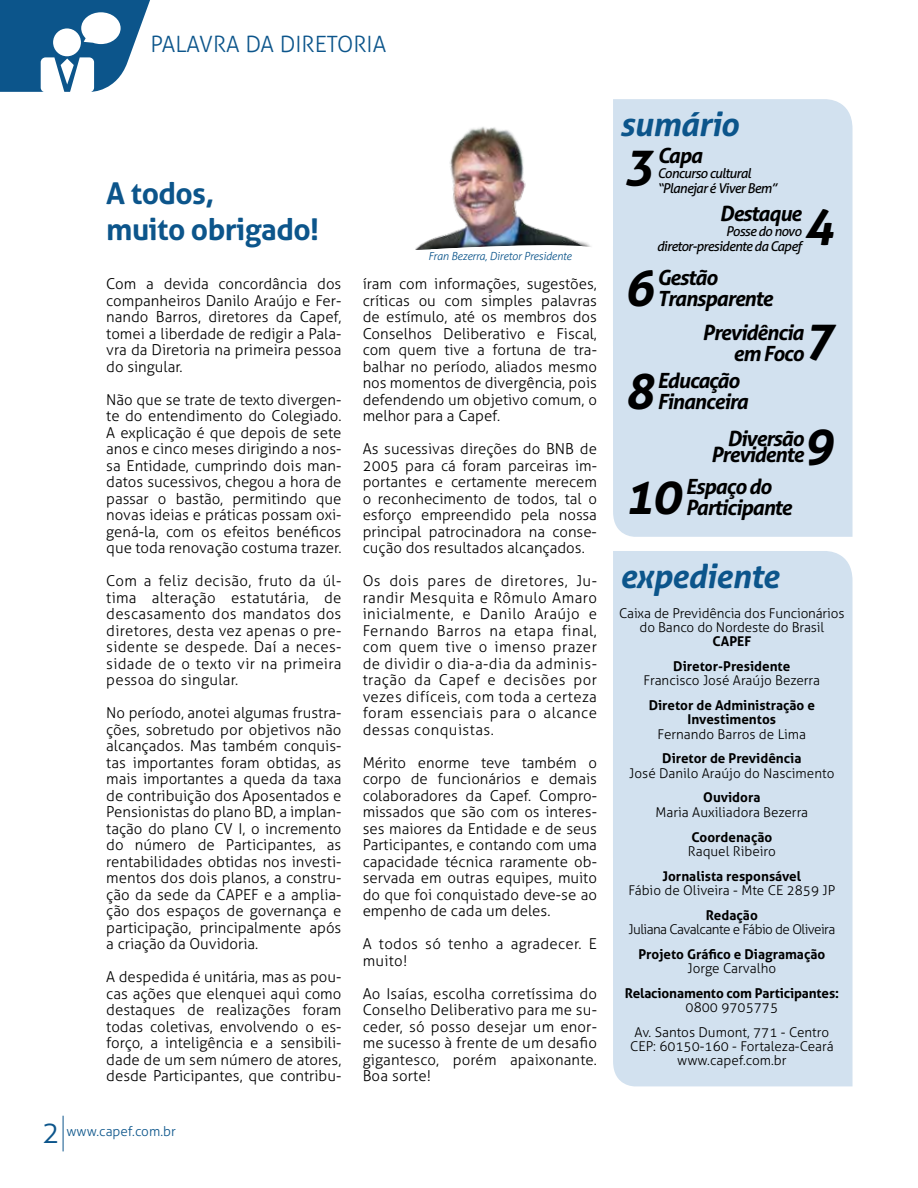
<style>
.page{position:relative;width:918px;height:1188px;background:#fff}
.page>*{position:absolute;margin:0;border:0;box-sizing:border-box;transform-origin:0 0}
.t1{font:italic 700 49.5px "Aller";color:#000}
.t2{font:italic 700 33px "Aller";letter-spacing:-.02em;color:#0c558b}
.t3{font:700 30px/36px "Aller";letter-spacing:-.02em;color:#0c558b}
.t4{font:300 30px "Aller";color:#0c558b}
.t5{font:300 22.5px "Aller";color:#0c558b}
.t6{font:italic 700 21px/21px "Aller";letter-spacing:-.05em;color:#000}
.t7{font:300 15px/16.5px "Aller";color:#000;text-align:justify}
.t8{font:300 15px/16.5px "Aller";letter-spacing:.02em;color:#000}
.t9{font:300 13.5px/14.2px "Aller";color:#000;text-align:center}
.t10{font:700 13.5px/24.8px "Aller";color:#000;text-align:center}
.t11{font:italic 13.5px/15px "Aller";letter-spacing:-.05em;color:#000;text-align:right}
.t12{font:300 13.5px "Aller";letter-spacing:-.04em;color:#000}
.t13{font:300 13.5px "Aller";color:#0c558b}
.t14{font:italic 300 11.1px "Aller";letter-spacing:-.02em;color:#0c558b}
</style>
<div class="page">
<hr style="left:63px;top:1116px;width:1px;height:35px;background:#0c558b">
<svg style="left:0;top:0;width:150px;height:92px"></svg>
<img style="left:432px;top:127px;width:140px;height:112px">
<svg style="left:415px;top:240px;width:176px;height:10px"></svg>
<div style="left:613px;top:99px;width:240px;height:438px;background:#d2e1ef"></div>
<div style="left:613px;top:551px;width:240px;height:536px;background:#d2e1ef"></div>
<h3 class="t5" style="left:150px;top:31px;width:237px">PALAVRA DA DIRETORIA</h3>
<h3 class="t3" style="left:106px;top:175px;width:214px">A todos,<br>muito obrigado!</h3>
<p class="t7" style="left:106px;top:276px;width:237px">Com a devida concordância dos companheiros Danilo Araújo e Fer&shy;nando Barros, diretores da Capef, tomei a liberdade de redigir a Pala&shy;vra da Diretoria na primeira pessoa do singular.</p>
<p class="t7" style="left:106px;top:391px;width:237px">Não que se trate de texto divergen&shy;te do entendimento do Colegiado.<br>A explicação é que depois de sete anos e cinco meses dirigindo a nos&shy;sa Entidade, cumprindo dois man&shy;datos sucessivos, chegou a hora de passar o bastão, permitindo que novas ideias e práticas possam oxi&shy;gená-la, com os efeitos benéficos que toda renovação costuma trazer.</p>
<p class="t7" style="left:106px;top:573px;width:237px">Com a feliz decisão, fruto da úl&shy;tima alteração estatutária, de descasamento dos mandatos dos diretores, desta vez apenas o pre&shy;sidente se despede. Daí a neces&shy;sidade de o texto vir na primeira pessoa do singular.</p>
<p class="t7" style="left:106px;top:705px;width:237px">No período, anotei algumas frustra&shy;ções, sobretudo por objetivos não alcançados. Mas também conquis&shy;tas importantes foram obtidas, as mais importantes a queda da taxa de contribuição dos Aposentados e Pensionistas do plano BD, a implan&shy;tação do plano CV I, o incremento do número de Participantes, as rentabilidades obtidas nos investi&shy;mentos dos dois planos, a constru&shy;ção da sede da CAPEF e a amplia&shy;ção dos espaços de governança e participação, principalmente após a criação da Ouvidoria.</p>
<p class="t7" style="left:106px;top:969px;width:237px">A despedida é unitária, mas as pou&shy;cas ações que elenquei aqui como destaques de realizações foram todas coletivas, envolvendo o es&shy;forço, a inteligência e a sensibili&shy;dade de um sem número de atores, desde Participantes, que contribu-</p>
<h3 class="t4" style="left:42px;top:1115px;width:19px">2</h3>
<p class="t13" style="left:66px;top:1123px;width:111px">www.capef.com.br</p>
<p class="t14" style="left:428px;top:249px;width:145px">Fran Bezerra, Diretor Presidente</p>
<p class="t7" style="left:363px;top:276px;width:236px">íram com informações, sugestões, críticas ou com simples palavras de estímulo, até os membros dos Conselhos Deliberativo e Fiscal, com quem tive a fortuna de tra&shy;balhar no período, aliados mesmo nos momentos de divergência, pois defendendo um objetivo comum, o melhor para a Capef.</p>
<p class="t7" style="left:363px;top:441px;width:236px">As sucessivas direções do BNB de 2005 para cá foram parceiras im&shy;portantes e certamente merecem o reconhecimento de todos, tal o esforço empreendido pela nossa principal patrocinadora na conse&shy;cução dos resultados alcançados.</p>
<p class="t7" style="left:363px;top:573px;width:236px">Os dois pares de diretores, Ju&shy;randir Mesquita e Rômulo Amaro inicialmente, e Danilo Araújo e Fernando Barros na etapa final, com quem tive o imenso prazer de dividir o dia-a-dia da adminis&shy;tração da Capef e decisões por vezes difíceis, com toda a certeza foram essenciais para o alcance dessas conquistas.</p>
<p class="t7" style="left:363px;top:754px;width:236px">Mérito enorme teve também o corpo de funcionários e demais colaboradores da Capef. Compro&shy;missados que são com os interes&shy;ses maiores da Entidade e de seus Participantes, e contando com uma capacidade técnica raramente ob&shy;servada em outras equipes, muito do que foi conquistado deve-se ao empenho de cada um deles.</p>
<p class="t8" style="left:363px;top:936px;width:236px">A todos só tenho a agradecer. E muito!</p>
<p class="t7" style="left:363px;top:985px;width:236px">Ao Isaías, escolha corretíssima do Conselho Deliberativo para me su&shy;ceder, só posso desejar um enor&shy;me sucesso à frente de um desafio gigantesco, porém apaixonante.<br>Boa sorte!</p>
<h2 class="t2" style="left:620px;top:103px;width:121px">sumário</h2>
<h3 class="t6" style="left:657px;top:145px;width:47px">Capa</h3>
<p class="t11" style="left:657px;top:166px;width:121px;text-align:left">Concurso cultural “Planejar é Viver Bem”</p>
<h1 class="t1" style="left:624px;top:134px;width:31px">3</h1>
<h3 class="t6" style="left:720px;top:203px;width:83px">Destaque</h3>
<p class="t11" style="left:657px;top:224px;width:146px">Posse do novo diretor-presidente da Capef</p>
<h1 class="t1" style="left:804px;top:194px;width:31px">4</h1>
<h1 class="t1" style="left:624px;top:257px;width:31px">6</h1>
<h3 class="t6" style="left:657px;top:266px;width:117px">Gestão<br>Transparente</h3>
<h3 class="t6" style="left:702px;top:322px;width:103px;text-align:right">Previdência em Foco</h3>
<h1 class="t1" style="left:804px;top:309px;width:31px">7</h1>
<h1 class="t1" style="left:624px;top:361px;width:31px">8</h1>
<h3 class="t6" style="left:657px;top:370px;width:93px">Educação<br>Financeira</h3>
<h1 class="t1" style="left:804px;top:413px;width:31px">9</h1>
<h3 class="t6" style="left:711px;top:430px;width:95px;line-height:16.5px;text-align:right">Diversão<br>Previdente</h3>
<h1 class="t1" style="left:624px;top:465px;width:58px">10</h1>
<h3 class="t6" style="left:686px;top:476px;width:108px">Espaço do<br>Participante</h3>
<h2 class="t2" style="left:620px;top:556px;width:161px">expediente</h2>
<p class="t9" style="left:619px;top:606px;width:227px">Caixa de Previdência dos Funcionários do Banco do Nordeste do Brasil</p>
<p class="t10" style="left:673px;top:629px;width:119px">Capef<br>Diretor-Presidente</p>
<p class="t9" style="left:644px;top:674px;width:178px">Francisco José Araújo Bezerra</p>
<p class="t10" style="left:649px;top:698px;width:168px;line-height:14.2px">Diretor de Administração e<br>Investimentos</p>
<p class="t9" style="left:658px;top:727px;width:150px">Fernando Barros de Lima</p>
<p class="t10" style="left:662px;top:746px;width:141px">Diretor de Previdência</p>
<p class="t9" style="left:629px;top:766px;width:207px">José Danilo Araújo do Nascimento</p>
<p class="t10" style="left:703px;top:785px;width:59px">Ouvidora</p>
<p class="t9" style="left:656px;top:805px;width:154px">Maria Auxiliadora Bezerra</p>
<p class="t10" style="left:691px;top:824px;width:82px">Coordenação</p>
<p class="t9" style="left:688px;top:844px;width:90px">Raquel Ribeiro</p>
<p class="t10" style="left:663px;top:863px;width:140px">Jornalista responsável</p>
<p class="t9" style="left:629px;top:883px;width:208px">Fábio de Oliveira - Mte CE 2859 JP</p>
<p class="t10" style="left:706px;top:902px;width:53px">Redação</p>
<p class="t12" style="left:628px;top:921px;width:208px">Juliana Cavalcante e Fábio de Oliveira</p>
<p class="t10" style="left:638px;top:941px;width:188px">Projeto Gráfico e Diagramação</p>
<p class="t9" style="left:688px;top:961px;width:90px">Jorge Carvalho</p>
<p class="t10" style="left:625px;top:980px;width:216px">Relacionamento com Participantes:</p>
<p class="t9" style="left:635px;top:995px;width:196px;line-height:24.8px">0800 9705775<br>Av. Santos Dumont, 771 - Centro</p>
<p class="t9" style="left:630px;top:1039px;width:205px">CEP: 60150-160 - Fortaleza-Ceará www.capef.com.br</p>
</div>
